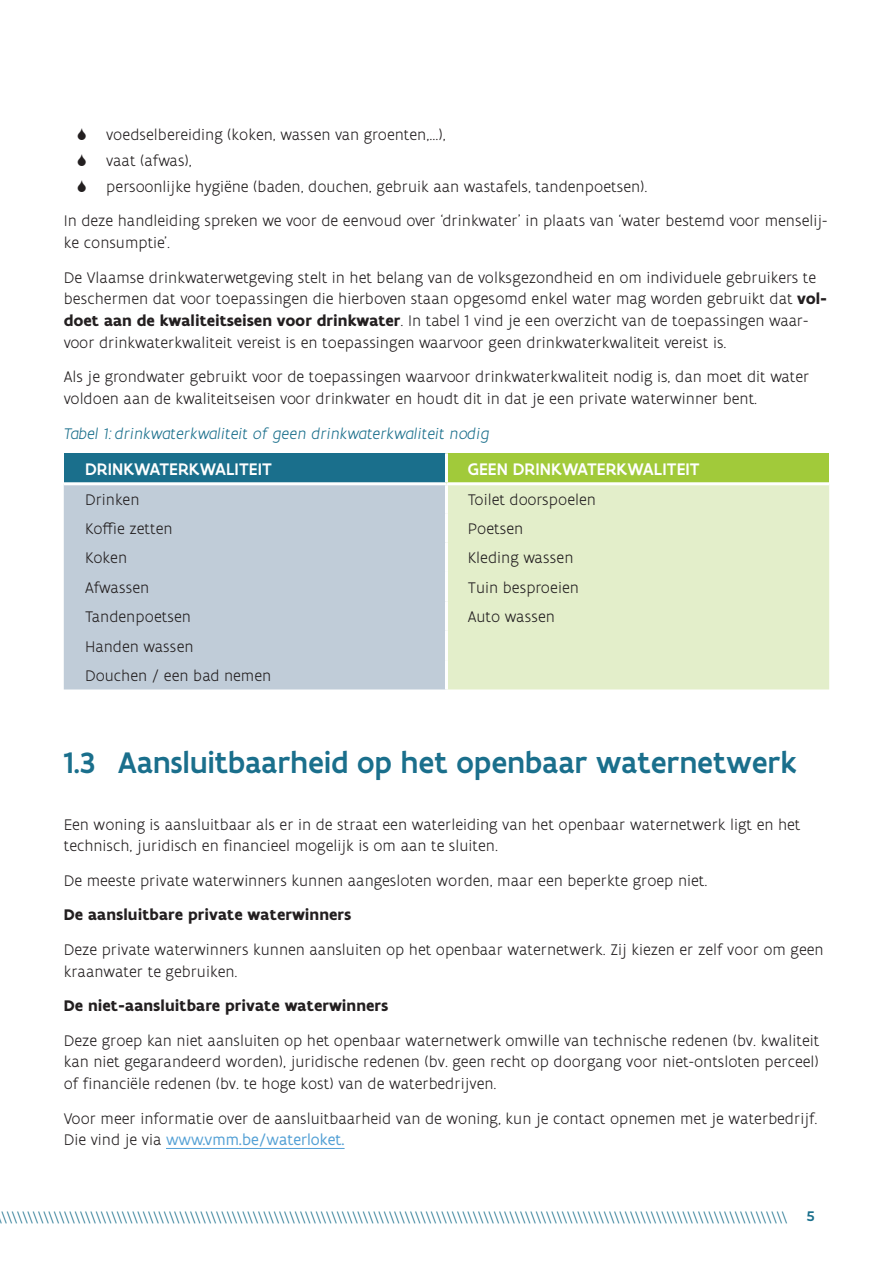
<style>
.page{position:relative;width:893px;height:1263px;background:#fff}
.page>*{position:absolute;margin:0;border:0;box-sizing:border-box;transform-origin:0 0}
.t1{font:500 31.5px "Flanders Art Sans";color:#1a6f8c}
.t2{font:500 18px "Flanders Art Sans";letter-spacing:.005em;color:#fff}
.t3{font:300 16.5px/21.8px "Flanders Art Sans";color:#231f20}
.t4{font:700 16.5px "Flanders Art Sans";color:#231f20}
.t5{font:italic 300 16.5px "Flanders Art Sans";color:#1a6f8c}
.t6{font:300 15px "Flanders Art Sans";color:#1a6f8c}
.s1{font-weight:700}
.s2{font-weight:400;color:#53a0d5}
.s3{font-weight:500}
</style>
<div class="page">
<div style="left:64px;top:453px;width:382px;height:31px;background:#1a6f8c"></div>
<div style="left:446px;top:453px;width:383px;height:31px;background:#a1ca3a"></div>
<div style="left:64px;top:485px;width:381px;height:204px;background:#c0ccd8"></div>
<div style="left:448px;top:485px;width:381px;height:204px;background:#e3eeca"></div>
<hr style="left:445px;top:453px;width:3px;height:29px;background:#fff">
<hr style="left:64px;top:482px;width:382px;height:3px;background:#fff">
<hr style="left:446px;top:482px;width:383px;height:3px;background:#fff">
<hr style="left:166px;top:1148px;width:179px;height:1px;background:#53a0d5">
<p class="t3" style="left:106px;top:121px;width:543px;line-height:26px">voedselbereiding (koken, wassen van groenten,...),<br>vaat (afwas),<br>persoonlijke hygiëne (baden, douchen, gebruik aan wastafels, tandenpoetsen).</p>
<p class="t3" style="left:64px;top:210px;width:765px">In deze handleiding spreken we voor de eenvoud over ‘drinkwater’ in plaats van ‘water bestemd voor menselij&shy;ke consumptie’.</p>
<p class="t3" style="left:64px;top:266px;width:765px">De Vlaamse drinkwaterwetgeving stelt in het belang van de volksgezondheid en om individuele gebruikers te beschermen dat voor toepassingen die hierboven staan opgesomd enkel water mag worden gebruikt dat <span class="s1">vol&shy;doet aan de kwaliteitseisen voor drinkwater</span>. In tabel 1 vind je een overzicht van de toepassingen waar&shy;voor drinkwaterkwaliteit vereist is en toepassingen waarvoor geen drinkwaterkwaliteit vereist is.</p>
<p class="t3" style="left:64px;top:366px;width:747px">Als je grondwater gebruikt voor de toepassingen waarvoor drinkwaterkwaliteit nodig is, dan moet dit water voldoen aan de kwaliteitseisen voor drinkwater en houdt dit in dat je een private waterwinner bent.</p>
<p class="t5" style="left:64px;top:423px;width:427px">Tabel 1: drinkwaterkwaliteit of geen drinkwaterkwaliteit nodig</p>
<p class="t2" style="left:85px;top:458px;width:188px">DRINKWATERKWALITEIT</p>
<p class="t2" style="left:468px;top:458px;width:233px">GEEN DRINKWATERKWALITEIT</p>
<p class="t3" style="left:85px;top:488px;width:56px">Drinken</p>
<p class="t3" style="left:468px;top:488px;width:130px">Toilet doorspoelen</p>
<p class="t3" style="left:85px;top:518px;width:89px">Koffie zetten</p>
<p class="t3" style="left:468px;top:518px;width:57px">Poetsen</p>
<p class="t3" style="left:85px;top:547px;width:44px">Koken</p>
<p class="t3" style="left:468px;top:547px;width:107px">Kleding wassen</p>
<p class="t3" style="left:85px;top:576px;width:66px">Afwassen</p>
<p class="t3" style="left:468px;top:576px;width:113px">Tuin besproeien</p>
<p class="t3" style="left:85px;top:606px;width:107px">Tandenpoetsen</p>
<p class="t3" style="left:468px;top:606px;width:89px">Auto wassen</p>
<p class="t3" style="left:85px;top:631px;width:188px;line-height:29.4px">Handen wassen<br>Douchen / een bad nemen</p>
<h1 class="t1" style="left:64px;top:743px;width:734px">1.3 Aansluitbaarheid op het openbaar waternetwerk</h1>
<p class="t3" style="left:64px;top:813px;width:738px">Een woning is aansluitbaar als er in de straat een waterleiding van het openbaar waternetwerk ligt en het technisch, juridisch en financieel mogelijk is om aan te sluiten.</p>
<p class="t3" style="left:64px;top:869px;width:645px">De meeste private waterwinners kunnen aangesloten worden, maar een beperkte groep niet.</p>
<p class="t4" style="left:64px;top:904px;width:289px">De aansluitbare private waterwinners</p>
<p class="t3" style="left:64px;top:938px;width:761px">Deze private waterwinners kunnen aansluiten op het openbaar waternetwerk. Zij kiezen er zelf voor om geen kraanwater te gebruiken.</p>
<p class="t4" style="left:64px;top:995px;width:326px">De niet-aansluitbare private waterwinners</p>
<p class="t3" style="left:64px;top:1029px;width:757px;text-align:justify">Deze groep kan niet aansluiten op het openbaar waternetwerk omwille van technische redenen (bv. kwaliteit kan niet gegarandeerd worden), juridische redenen (bv. geen recht op doorgang voor niet-ontsloten perceel) of financiële redenen (bv. te hoge kost) van de waterbedrijven.</p>
<p class="t3" style="left:64px;top:1107px;width:755px">Voor meer informatie over de aansluitbaarheid van de woning, kun je contact opnemen met je waterbedrijf.<br>Die vind je via <span class="s2">www.vmm.be/waterloket.</span></p>
<p class="t6" style="left:1px;top:1208px;width:815px">\\\\\\\\\\\\\\\\\\\\\\\\\\\\\\\\\\\\\\\\\\\\\\\\\\\\\\\\\\\\\\\\\\\\\\\\\\\\\\\\\\\\\\\\\\\\\\\\\\\\\\\\\\\\\\\\\\\\\\\\\\\\\\\\\\\\\\\\\\\\\\\\\\\\\\ <span class="s3">5</span></p>
</div>
